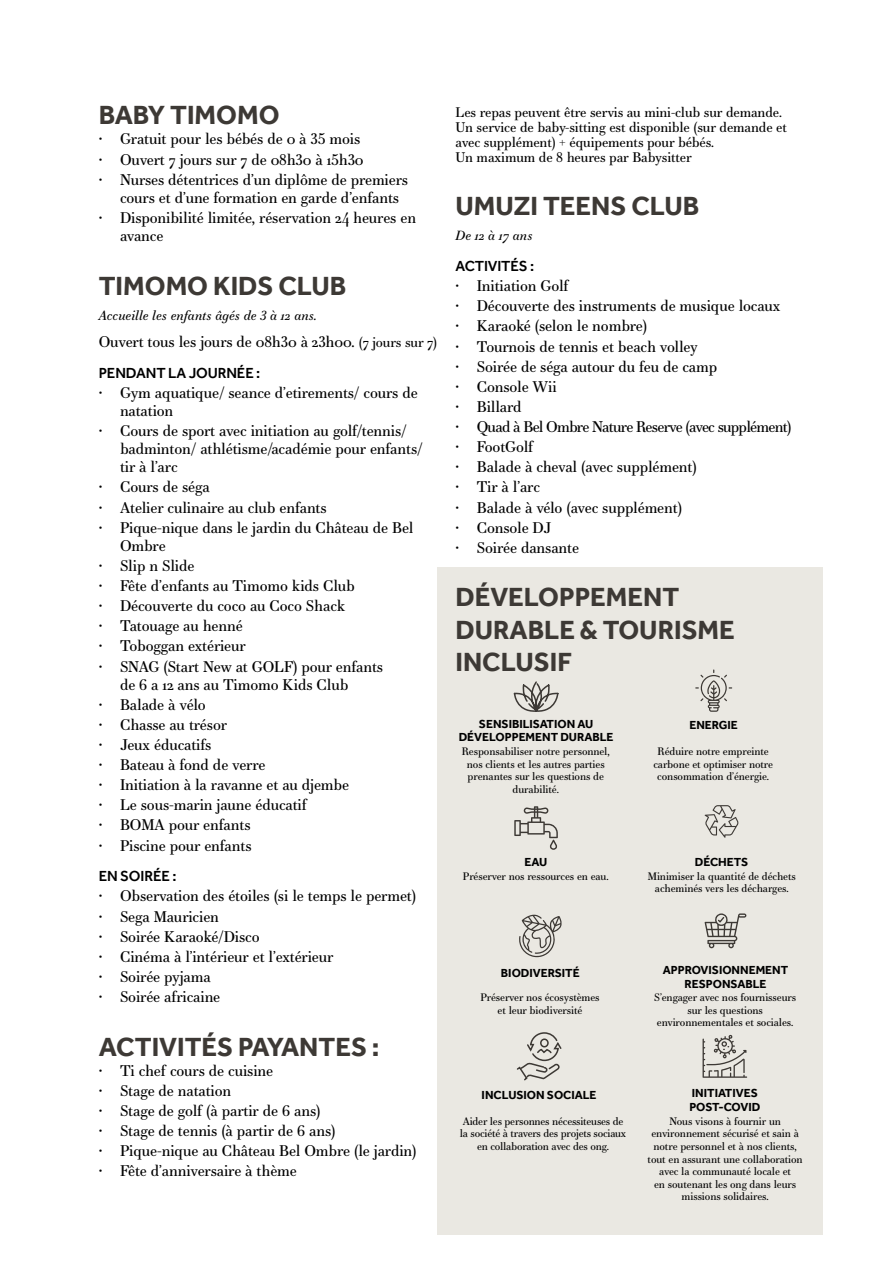
<style>
.page{position:relative;width:893px;height:1263px;background:#fff}
.page>*{position:absolute;margin:0;border:0;box-sizing:border-box;transform-origin:0 0}
.t1{font:700 27px/32.4px "Effra";color:#3d3935}
.t2{font:15px/18px "Essonnes Text";letter-spacing:-.01em;color:#000}
.t3{font:15px "Essonnes Text";letter-spacing:-.05em;color:#000}
.t4{font:500 15px "Effra";letter-spacing:-.01em;color:#000}
.t5{font:13.5px/15px "Essonnes Text";letter-spacing:-.01em;color:#000}
.t6{font:italic 12.9px "Essonnes Text";color:#000}
.t7{font:700 12px/13.8px "Effra";color:#000;text-align:center}
.t8{font:10.5px/12.6px "Essonnes Text";letter-spacing:-.01em;color:#000;text-align:center}
.s1{font-size:13.5px}
</style>
<div class="page">
<div style="left:437px;top:567px;width:386px;height:667px;background:#eae8e2"></div>
<svg style="left:705px;top:805px;width:34px;height:33px"></svg>
<svg style="left:513px;top:681px;width:46px;height:31px"></svg>
<svg style="left:514px;top:806px;width:44px;height:44px"></svg>
<svg style="left:695px;top:669px;width:37px;height:43px"></svg>
<svg style="left:703px;top:1034px;width:44px;height:44px"></svg>
<svg style="left:519px;top:914px;width:43px;height:43px"></svg>
<svg style="left:705px;top:913px;width:41px;height:35px"></svg>
<svg style="left:516px;top:1032px;width:46px;height:49px"></svg>
<h1 class="t1" style="left:99px;top:99px;width:182px">BABY TIMOMO</h1>
<p class="t2" style="left:99px;top:130px;width:263px">• Gratuit pour les bébés de 0 à 35 mois</p>
<p class="t2" style="left:99px;top:150px;width:266px">• Ouvert 7 jours sur 7 de 08h30 à 15h30</p>
<p class="t2" style="left:120px;top:170px;width:290px;text-indent:-21px">• Nurses détentrices d’un diplôme de premiers cours et d’une formation en garde d’enfants</p>
<p class="t2" style="left:120px;top:208px;width:298px;text-indent:-21px">• Disponibilité limitée, réservation 24 heures en avance</p>
<h1 class="t1" style="left:99px;top:269px;width:249px">TIMOMO KIDS CLUB</h1>
<p class="t6" style="left:99px;top:306px;width:219px">Accueille les enfants âgés de 3 à 12 ans.</p>
<p class="t2" style="left:99px;top:333px;width:340px">Ouvert tous les jours de 08h30 à 23h00. <span class="s1">(7 jours sur 7)</span></p>
<p class="t4" style="left:99px;top:364px;width:163px">PENDANT LA JOURNÉE :</p>
<p class="t2" style="left:120px;top:384px;width:299px;text-indent:-21px">• Gym aquatique/ seance d’etirements/ cours de natation</p>
<p class="t2" style="left:120px;top:422px;width:304px;text-indent:-21px">• Cours de sport avec initiation au golf/tennis/ badminton/ athlétisme/académie pour enfants/ tir à l’arc</p>
<p class="t2" style="left:99px;top:478px;width:113px">• Cours de séga</p>
<p class="t2" style="left:99px;top:498px;width:230px">• Atelier culinaire au club enfants</p>
<p class="t2" style="left:120px;top:518px;width:295px;text-indent:-21px">• Pique-nique dans le jardin du Château de Bel<br>Ombre</p>
<p class="t2" style="left:99px;top:556px;width:97px">• Slip n Slide</p>
<p class="t2" style="left:99px;top:576px;width:258px">• Fête d’enfants au Timomo kids Club</p>
<p class="t2" style="left:99px;top:596px;width:248px">• Découverte du coco au Coco Shack</p>
<p class="t2" style="left:99px;top:617px;width:146px">• Tatouage au henné</p>
<p class="t2" style="left:99px;top:637px;width:149px">• Toboggan extérieur</p>
<p class="t2" style="left:120px;top:657px;width:265px;text-indent:-21px">• SNAG (Start New at GOLF) pour enfants de 6 a 12 ans au Timomo Kids Club</p>
<p class="t2" style="left:99px;top:695px;width:109px">• Balade à vélo</p>
<p class="t2" style="left:99px;top:715px;width:130px">• Chasse au trésor</p>
<p class="t2" style="left:99px;top:735px;width:114px">• Jeux éducatifs</p>
<p class="t2" style="left:99px;top:755px;width:168px">• Bateau à fond de verre</p>
<p class="t2" style="left:99px;top:776px;width:252px">• Initiation à la ravanne et au djembe</p>
<p class="t2" style="left:99px;top:796px;width:210px">• Le sous-marin jaune éducatif</p>
<p class="t2" style="left:99px;top:816px;width:153px">• BOMA pour enfants</p>
<p class="t2" style="left:99px;top:836px;width:154px">• Piscine pour enfants</p>
<p class="t4" style="left:99px;top:867px;width:79px">EN SOIRÉE :</p>
<p class="t2" style="left:99px;top:887px;width:319px">• Observation des étoiles (si le temps le permet)</p>
<p class="t2" style="left:99px;top:907px;width:122px">• Sega Mauricien</p>
<p class="t2" style="left:99px;top:927px;width:162px">• Soirée Karaoké/Disco</p>
<p class="t2" style="left:99px;top:947px;width:236px">• Cinéma à l’intérieur et l’extérieur</p>
<p class="t2" style="left:99px;top:967px;width:114px">• Soirée pyjama</p>
<p class="t2" style="left:99px;top:987px;width:123px">• Soirée africaine</p>
<h1 class="t1" style="left:99px;top:1030px;width:282px">ACTIVITÉS PAYANTES :</h1>
<p class="t2" style="left:99px;top:1061px;width:176px">• Ti chef cours de cuisine</p>
<p class="t2" style="left:99px;top:1081px;width:134px">• Stage de natation</p>
<p class="t2" style="left:99px;top:1101px;width:223px">• Stage de golf (à partir de 6 ans)</p>
<p class="t2" style="left:99px;top:1122px;width:238px">• Stage de tennis (à partir de 6 ans)</p>
<p class="t2" style="left:99px;top:1142px;width:319px">• Pique-nique au Château Bel Ombre (le jardin)</p>
<p class="t2" style="left:99px;top:1162px;width:200px">• Fête d’anniversaire à thème</p>
<p class="t5" style="left:455px;top:104px;width:333px">Les repas peuvent être servis au mini-club sur demande.<br>Un service de baby-sitting est disponible (sur demande et avec supplément) + équipements pour bébés.<br>Un maximum de 8 heures par Babysitter</p>
<h1 class="t1" style="left:455px;top:190px;width:245px">UMUZI TEENS CLUB</h1>
<p class="t6" style="left:455px;top:226px;width:78px">De 12 à 17 ans</p>
<p class="t4" style="left:455px;top:257px;width:80px">ACTIVITÉS :</p>
<p class="t2" style="left:455px;top:277px;width:115px">• Initiation Golf</p>
<p class="t2" style="left:455px;top:297px;width:326px">• Découverte des instruments de musique locaux</p>
<p class="t2" style="left:455px;top:317px;width:193px">• Karaoké (selon le nombre)</p>
<p class="t2" style="left:455px;top:337px;width:244px">• Tournois de tennis et beach volley</p>
<p class="t2" style="left:455px;top:357px;width:263px">• Soirée de séga autour du feu de camp</p>
<p class="t2" style="left:455px;top:377px;width:103px">• Console Wii</p>
<p class="t2" style="left:455px;top:397px;width:68px">• Billard</p>
<p class="t3" style="left:455px;top:416px;width:338px">• Quad à Bel Ombre Nature Reserve (avec supplément)</p>
<p class="t2" style="left:455px;top:438px;width:79px">• FootGolf</p>
<p class="t2" style="left:455px;top:458px;width:243px">• Balade à cheval (avec supplément)</p>
<p class="t2" style="left:455px;top:478px;width:86px">• Tir à l’arc</p>
<p class="t2" style="left:455px;top:498px;width:228px">• Balade à vélo (avec supplément)</p>
<p class="t2" style="left:455px;top:518px;width:97px">• Console DJ</p>
<p class="t2" style="left:455px;top:538px;width:125px">• Soirée dansante</p>
<h1 class="t1" style="left:455px;top:581px;width:281px">DÉVELOPPEMENT<br>DURABLE &amp; TOURISME<br>INCLUSIF</h1>
<p class="t7" style="left:459px;top:716px;width:156px">SENSIBILISATION AU<br>DÉVELOPPEMENT DURABLE</p>
<p class="t7" style="left:689px;top:717px;width:50px">ENERGIE</p>
<p class="t8" style="left:462px;top:745px;width:149px">Responsabiliser notre personnel, nos clients et les autres parties prenantes sur les questions de durabilité.</p>
<p class="t8" style="left:653px;top:745px;width:121px">Réduire notre empreinte carbone et optimiser notre consommation d’énergie.</p>
<p class="t7" style="left:524px;top:855px;width:24px">EAU</p>
<p class="t7" style="left:695px;top:855px;width:55px">DÉCHETS</p>
<p class="t8" style="left:463px;top:869px;width:147px">Préserver nos ressources en eau.</p>
<p class="t8" style="left:648px;top:869px;width:150px">Minimiser la quantité de déchets acheminés vers les décharges.</p>
<p class="t7" style="left:501px;top:966px;width:80px">BIODIVERSITÉ</p>
<p class="t7" style="left:663px;top:963px;width:127px">APPROVISIONNEMENT<br>RESPONSABLE</p>
<p class="t8" style="left:480px;top:991px;width:121px">Préserver nos écosystèmes et leur biodiversité</p>
<p class="t8" style="left:654px;top:991px;width:143px">S’engager avec nos fournisseurs sur les questions environnementales et sociales.</p>
<p class="t7" style="left:482px;top:1088px;width:116px">INCLUSION SOCIALE</p>
<p class="t7" style="left:689px;top:1086px;width:73px;text-align:left">INITIATIVES<br>POST-COVID</p>
<p class="t8" style="left:460px;top:1114px;width:168px">Aider les personnes nécessiteuses de la société à travers des projets sociaux en collaboration avec des ong.</p>
<p class="t8" style="left:648px;top:1114px;width:157px">Nous visons à fournir un environnement sécurisé et sain à notre personnel et à nos clients, tout en assurant une collaboration avec la communauté locale et<br>en soutenant les ong dans leurs missions solidaires.</p>
</div>
